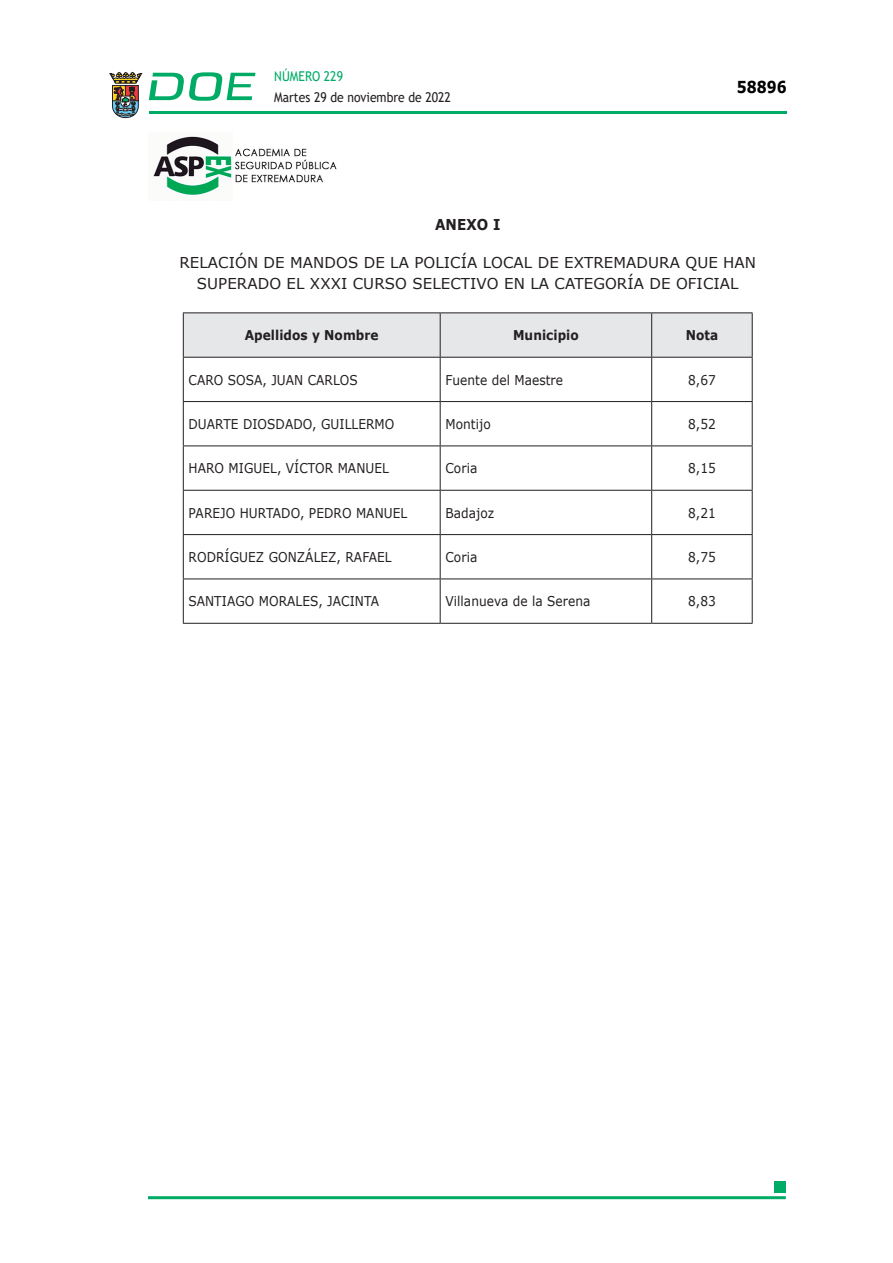
<style>
.page{position:relative;width:893px;height:1263px;background:#fff}
.page>*{position:absolute;margin:0;border:0;box-sizing:border-box;transform-origin:0 0}
.t1{font:700 16.5px "Verdana";color:#000;scale:.85 1}
.CUERPO_DE_TEXTO{font:15px/21px "Verdana";letter-spacing:.005em;color:#231f20;text-align:center}
.CUERPO_DE_TEXTO-2{font:700 15px "Verdana";letter-spacing:.005em;color:#231f20;scale:.9 1}
.CUERPO_DE_TEXTO-3{font:13.5px "Verdana";letter-spacing:.005em;color:#231f20;scale:.9 1}
.TABLATITULO{font:700 13.5px "Verdana";letter-spacing:.005em;color:#231f20;scale:.9 1}
.t2{font:13.5px "Trebuchet MS";color:#231f20;scale:.9 1}
.t3{font:13.5px "Trebuchet MS";color:#00ab67;scale:.9 1}
</style>
<div class="page">
<hr style="left:149px;top:111px;width:638px;height:3px;background:#00ab66">
<svg style="left:109px;top:72px;width:33px;height:46px"></svg>
<svg style="left:149px;top:72px;width:106px;height:29px"></svg>
<hr style="left:148px;top:1196px;width:638px;height:3px;background:#00ab66">
<div style="left:775px;top:1181px;width:11px;height:11px;background:#00ab66"></div>
<svg style="left:184px;top:313px;width:568px;height:310px"></svg>
<hr style="left:183px;top:312px;width:257px;height:1px;background:#231f20">
<hr style="left:183px;top:313px;width:1px;height:44px;background:#231f20">
<hr style="left:440px;top:312px;width:212px;height:1px;background:#231f20">
<hr style="left:440px;top:313px;width:1px;height:44px;background:#231f20">
<hr style="left:652px;top:312px;width:101px;height:1px;background:#231f20">
<hr style="left:651px;top:313px;width:1px;height:44px;background:#231f20">
<hr style="left:752px;top:313px;width:1px;height:44px;background:#231f20">
<hr style="left:183px;top:357px;width:257px;height:1px;background:#231f20">
<hr style="left:183px;top:358px;width:1px;height:43px;background:#231f20">
<hr style="left:440px;top:357px;width:212px;height:1px;background:#231f20">
<hr style="left:440px;top:358px;width:1px;height:43px;background:#231f20">
<hr style="left:652px;top:357px;width:101px;height:1px;background:#231f20">
<hr style="left:651px;top:358px;width:1px;height:43px;background:#231f20">
<hr style="left:752px;top:358px;width:1px;height:43px;background:#231f20">
<hr style="left:183px;top:401px;width:257px;height:1px;background:#231f20">
<hr style="left:183px;top:402px;width:1px;height:43px;background:#231f20">
<hr style="left:440px;top:401px;width:212px;height:1px;background:#231f20">
<hr style="left:440px;top:402px;width:1px;height:43px;background:#231f20">
<hr style="left:652px;top:401px;width:101px;height:1px;background:#231f20">
<hr style="left:651px;top:402px;width:1px;height:43px;background:#231f20">
<hr style="left:752px;top:402px;width:1px;height:43px;background:#231f20">
<hr style="left:183px;top:445px;width:257px;height:1px;background:#231f20">
<hr style="left:183px;top:446px;width:1px;height:44px;background:#231f20">
<hr style="left:440px;top:445px;width:212px;height:1px;background:#231f20">
<hr style="left:440px;top:446px;width:1px;height:44px;background:#231f20">
<hr style="left:652px;top:445px;width:101px;height:1px;background:#231f20">
<hr style="left:651px;top:446px;width:1px;height:44px;background:#231f20">
<hr style="left:752px;top:446px;width:1px;height:44px;background:#231f20">
<hr style="left:183px;top:490px;width:257px;height:1px;background:#231f20">
<hr style="left:183px;top:491px;width:1px;height:43px;background:#231f20">
<hr style="left:440px;top:490px;width:212px;height:1px;background:#231f20">
<hr style="left:440px;top:491px;width:1px;height:43px;background:#231f20">
<hr style="left:652px;top:490px;width:101px;height:1px;background:#231f20">
<hr style="left:651px;top:491px;width:1px;height:43px;background:#231f20">
<hr style="left:752px;top:491px;width:1px;height:43px;background:#231f20">
<hr style="left:183px;top:534px;width:257px;height:1px;background:#231f20">
<hr style="left:183px;top:535px;width:1px;height:43px;background:#231f20">
<hr style="left:440px;top:534px;width:212px;height:1px;background:#231f20">
<hr style="left:440px;top:535px;width:1px;height:43px;background:#231f20">
<hr style="left:652px;top:534px;width:101px;height:1px;background:#231f20">
<hr style="left:651px;top:535px;width:1px;height:43px;background:#231f20">
<hr style="left:752px;top:535px;width:1px;height:43px;background:#231f20">
<hr style="left:183px;top:578px;width:257px;height:1px;background:#231f20">
<hr style="left:183px;top:579px;width:1px;height:44px;background:#231f20">
<hr style="left:440px;top:578px;width:212px;height:1px;background:#231f20">
<hr style="left:440px;top:579px;width:1px;height:44px;background:#231f20">
<hr style="left:652px;top:578px;width:101px;height:1px;background:#231f20">
<hr style="left:651px;top:579px;width:1px;height:44px;background:#231f20">
<hr style="left:752px;top:579px;width:1px;height:44px;background:#231f20">
<hr style="left:183px;top:623px;width:257px;height:1px;background:#231f20">
<hr style="left:440px;top:623px;width:212px;height:1px;background:#231f20">
<hr style="left:652px;top:623px;width:101px;height:1px;background:#231f20">
<img style="left:153px;top:136px;width:184px;height:59px">
<p class="t3" style="left:274px;top:67px;width:78px">NÚMERO 229</p>
<p class="t2" style="left:274px;top:88px;width:198px">Martes 29 de noviembre de 2022</p>
<p class="t1" style="left:737px;top:75px;width:60px">58896</p>
<p class="CUERPO_DE_TEXTO-2" style="left:435px;top:214px;width:74px">ANEXO I</p>
<p class="CUERPO_DE_TEXTO" style="left:179px;top:252px;width:578px">RELACIÓN DE MANDOS DE LA POLICÍA LOCAL DE EXTREMADURA QUE HAN<br>SUPERADO EL XXXI CURSO SELECTIVO EN LA CATEGORÍA DE OFICIAL</p>
<p class="TABLATITULO" style="left:245px;top:326px;width:150px">Apellidos y Nombre</p>
<p class="TABLATITULO" style="left:513px;top:326px;width:75px">Municipio</p>
<p class="TABLATITULO" style="left:686px;top:326px;width:38px">Nota</p>
<p class="CUERPO_DE_TEXTO-3" style="left:189px;top:370px;width:189px">CARO SOSA, JUAN CARLOS</p>
<p class="CUERPO_DE_TEXTO-3" style="left:445px;top:370px;width:132px">Fuente del Maestre</p>
<p class="CUERPO_DE_TEXTO-3" style="left:688px;top:370px;width:32px">8,67</p>
<p class="CUERPO_DE_TEXTO-3" style="left:189px;top:415px;width:230px">DUARTE DIOSDADO, GUILLERMO</p>
<p class="CUERPO_DE_TEXTO-3" style="left:445px;top:415px;width:52px">Montijo</p>
<p class="CUERPO_DE_TEXTO-3" style="left:688px;top:415px;width:32px">8,52</p>
<p class="CUERPO_DE_TEXTO-3" style="left:189px;top:459px;width:224px">HARO MIGUEL, VÍCTOR MANUEL</p>
<p class="CUERPO_DE_TEXTO-3" style="left:445px;top:459px;width:37px">Coria</p>
<p class="CUERPO_DE_TEXTO-3" style="left:688px;top:459px;width:32px">8,15</p>
<p class="CUERPO_DE_TEXTO-3" style="left:189px;top:503px;width:245px">PAREJO HURTADO, PEDRO MANUEL</p>
<p class="CUERPO_DE_TEXTO-3" style="left:445px;top:503px;width:56px">Badajoz</p>
<p class="CUERPO_DE_TEXTO-3" style="left:688px;top:503px;width:32px">8,21</p>
<p class="CUERPO_DE_TEXTO-3" style="left:189px;top:548px;width:227px">RODRÍGUEZ GONZÁLEZ, RAFAEL</p>
<p class="CUERPO_DE_TEXTO-3" style="left:445px;top:548px;width:37px">Coria</p>
<p class="CUERPO_DE_TEXTO-3" style="left:688px;top:548px;width:32px">8,75</p>
<p class="CUERPO_DE_TEXTO-3" style="left:189px;top:592px;width:213px">SANTIAGO MORALES, JACINTA</p>
<p class="CUERPO_DE_TEXTO-3" style="left:445px;top:592px;width:163px">Villanueva de la Serena</p>
<p class="CUERPO_DE_TEXTO-3" style="left:688px;top:592px;width:32px">8,83</p>
</div>
